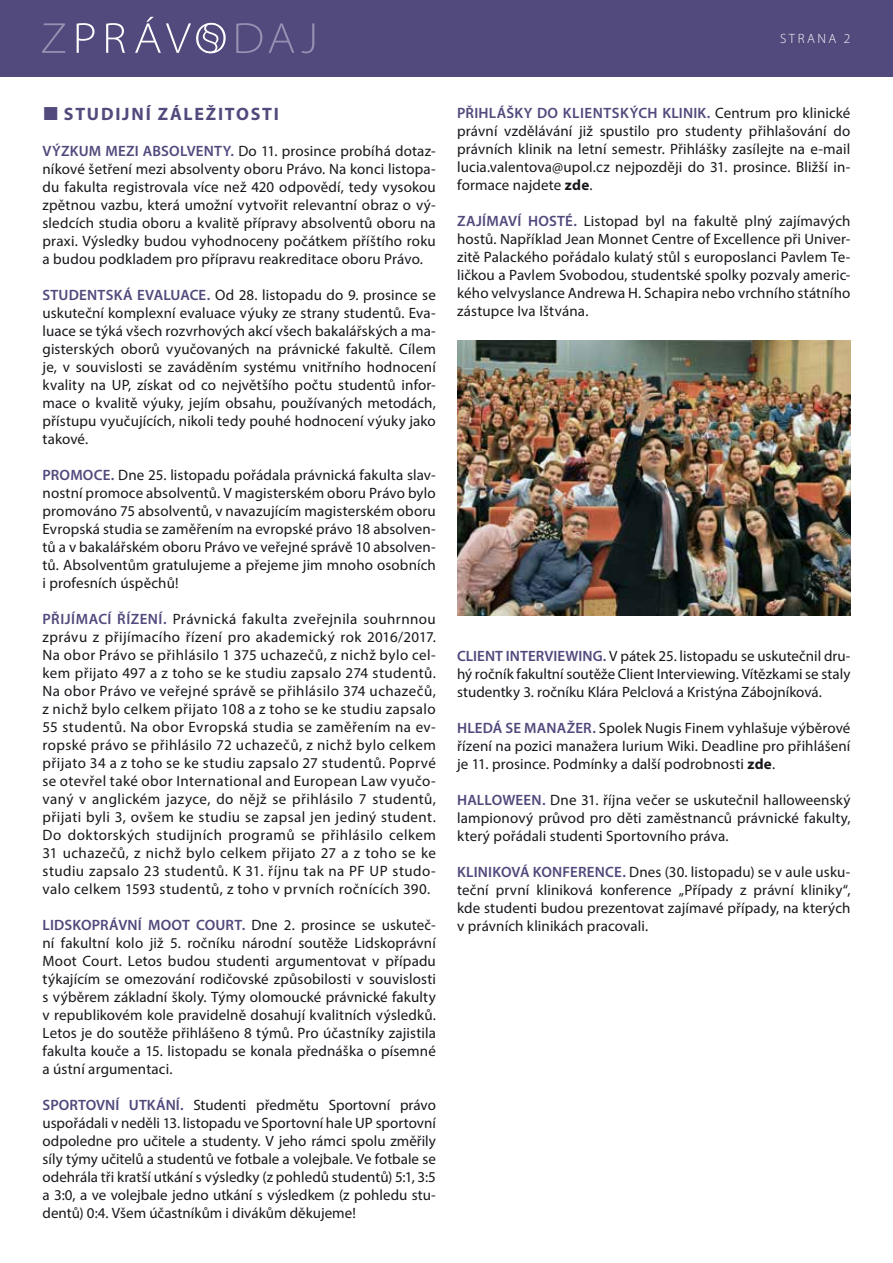
<style>
.page{position:relative;width:893px;height:1263px;background:#fff}
.page>*{position:absolute;margin:0;border:0;box-sizing:border-box;transform-origin:0 0}
.t1{font:700 18px "Myriad Pro";letter-spacing:.095em;color:#52497c}
.t2{font:15px/18px "Myriad Pro";letter-spacing:.01em;color:#1a171c;text-align:justify}
.t3{font:300 13.5px "Myriad Pro";letter-spacing:.195em;color:#fff}
.s1{font-weight:600;color:#52497c}
.s2{font-weight:700}
</style>
<div class="page">
<div style="left:0;top:0;width:893px;height:77px;background:#52497c"></div>
<svg style="left:236px;top:23px;width:78px;height:30px"></svg>
<svg style="left:42px;top:23px;width:23px;height:30px"></svg>
<svg style="left:77px;top:17px;width:149px;height:36px"></svg>
<img style="left:457px;top:340px;width:393px;height:276px">
<p class="t3" style="left:780px;top:31px;width:72px">STRANA 2</p>
<p class="t1" style="left:64px;top:102px;width:216px">STUDIJNÍ ZÁLEŽITOSTI</p>
<p class="t2" style="left:43px;top:142px;width:395px"><span class="s1">VÝZKUM MEZI ABSOLVENTY.</span> Do 11. prosince probíhá dotaz&shy;níkové šetření mezi absolventy oboru Právo. Na konci listopa&shy;du fakulta registrovala více než 420 odpovědí, tedy vysokou zpětnou vazbu, která umožní vytvořit relevantní obraz o vý&shy;sledcích studia oboru a kvalitě přípravy absolventů oboru na praxi. Výsledky budou vyhodnoceny počátkem příštího roku a budou podkladem pro přípravu reakreditace oboru Právo.</p>
<p class="t2" style="left:43px;top:286px;width:395px"><span class="s1">STUDENTSKÁ EVALUACE.</span> Od 28. listopadu do 9. prosince se uskuteční komplexní evaluace výuky ze strany studentů. Eva&shy;luace se týká všech rozvrhových akcí všech bakalářských a ma&shy;gisterských oborů vyučovaných na právnické fakultě. Cílem je, v souvislosti se zaváděním systému vnitřního hodnocení kvality na UP, získat od co největšího počtu studentů infor&shy;mace o kvalitě výuky, jejím obsahu, používaných metodách, přístupu vyučujících, nikoli tedy pouhé hodnocení výuky jako takové.</p>
<p class="t2" style="left:43px;top:466px;width:395px"><span class="s1">PROMOCE.</span> Dne 25. listopadu pořádala právnická fakulta slav&shy;nostní promoce absolventů. V magisterském oboru Právo bylo promováno 75 absolventů, v navazujícím magisterském oboru Evropská studia se zaměřením na evropské právo 18 absolven&shy;tů a v bakalářském oboru Právo ve veřejné správě 10 absolven&shy;tů. Absolventům gratulujeme a přejeme jim mnoho osobních i profesních úspěchů!</p>
<p class="t2" style="left:43px;top:610px;width:395px"><span class="s1">PŘIJÍMACÍ ŘÍZENÍ.</span> Právnická fakulta zveřejnila souhrnnou zprávu z přijímacího řízení pro akademický rok 2016/2017.<br>Na obor Právo se přihlásilo 1 375 uchazečů, z nichž bylo cel&shy;kem přijato 497 a z toho se ke studiu zapsalo 274 studentů.<br>Na obor Právo ve veřejné správě se přihlásilo 374 uchazečů, z nichž bylo celkem přijato 108 a z toho se ke studiu zapsalo 55 studentů. Na obor Evropská studia se zaměřením na ev&shy;ropské právo se přihlásilo 72 uchazečů, z nichž bylo celkem přijato 34 a z toho se ke studiu zapsalo 27 studentů. Poprvé se otevřel také obor International and European Law vyučo&shy;vaný v anglickém jazyce, do nějž se přihlásilo 7 studentů, přijati byli 3, ovšem ke studiu se zapsal jen jediný student.<br>Do doktorských studijních programů se přihlásilo celkem 31 uchazečů, z nichž bylo celkem přijato 27 a z toho se ke studiu zapsalo 23 studentů. K 31. říjnu tak na PF UP studo&shy;valo celkem 1593 studentů, z toho v prvních ročnících 390.</p>
<p class="t2" style="left:43px;top:916px;width:395px"><span class="s1">LIDSKOPRÁVNÍ MOOT COURT.</span> Dne 2. prosince se uskuteč&shy;ní fakultní kolo již 5. ročníku národní soutěže Lidskoprávní Moot Court. Letos budou studenti argumentovat v případu týkajícím se omezování rodičovské způsobilosti v souvislosti s výběrem základní školy. Týmy olomoucké právnické fakulty v republikovém kole pravidelně dosahují kvalitních výsledků.<br>Letos je do soutěže přihlášeno 8 týmů. Pro účastníky zajistila fakulta kouče a 15. listopadu se konala přednáška o písemné a ústní argumentaci.</p>
<p class="t2" style="left:43px;top:1096px;width:395px"><span class="s1">SPORTOVNÍ UTKÁNÍ.</span> Studenti předmětu Sportovní právo uspořádali v neděli 13. listopadu ve Sportovní hale UP sportovní odpoledne pro učitele a studenty. V jeho rámci spolu změřily síly týmy učitelů a studentů ve fotbale a volejbale. Ve fotbale se odehrála tři kratší utkání s výsledky (z pohledů studentů) 5:1, 3:5 a 3:0, a ve volejbale jedno utkání s výsledkem (z pohledu stu&shy;dentů) 0:4. Všem účastníkům i divákům děkujeme!</p>
<p class="t2" style="left:457px;top:103px;width:395px"><span class="s1">PŘIHLÁŠKY DO KLIENTSKÝCH KLINIK.</span> Centrum pro klinické právní vzdělávání již spustilo pro studenty přihlašování do právních klinik na letní semestr. Přihlášky zasílejte na e-mail lucia.valentova@upol.cz nejpozději do 31. prosince. Bližší in&shy;formace najdete <span class="s2">zde</span>.</p>
<p class="t2" style="left:457px;top:211px;width:395px"><span class="s1">ZAJÍMAVÍ HOSTÉ.</span> Listopad byl na fakultě plný zajímavých hostů. Například Jean Monnet Centre of Excellence při Univer&shy;zitě Palackého pořádalo kulatý stůl s europoslanci Pavlem Te&shy;ličkou a Pavlem Svobodou, studentské spolky pozvaly americ&shy;kého velvyslance Andrewa H. Schapira nebo vrchního státního zástupce Iva Ištvána.</p>
<p class="t2" style="left:457px;top:647px;width:395px"><span class="s1">CLIENT INTERVIEWING.</span> V pátek 25. listopadu se uskutečnil dru&shy;hý ročník fakultní soutěže Client Interviewing. Vítězkami se staly studentky 3. ročníku Klára Pelclová a Kristýna Zábojníková.</p>
<p class="t2" style="left:457px;top:719px;width:395px"><span class="s1">HLEDÁ SE MANAŽER.</span> Spolek Nugis Finem vyhlašuje výběrové řízení na pozici manažera Iurium Wiki. Deadline pro přihlášení je 11. prosince. Podmínky a další podrobnosti <span class="s2">zde</span>.</p>
<p class="t2" style="left:457px;top:791px;width:395px"><span class="s1">HALLOWEEN.</span> Dne 31. října večer se uskutečnil halloweenský lampionový průvod pro děti zaměstnanců právnické fakulty, který pořádali studenti Sportovního práva.</p>
<p class="t2" style="left:457px;top:863px;width:395px"><span class="s1">KLINIKOVÁ KONFERENCE.</span> Dnes (30. listopadu) se v aule usku&shy;teční první kliniková konference „Případy z právní kliniky“, kde studenti budou prezentovat zajímavé případy, na kterých v právních klinikách pracovali.</p>
</div>
